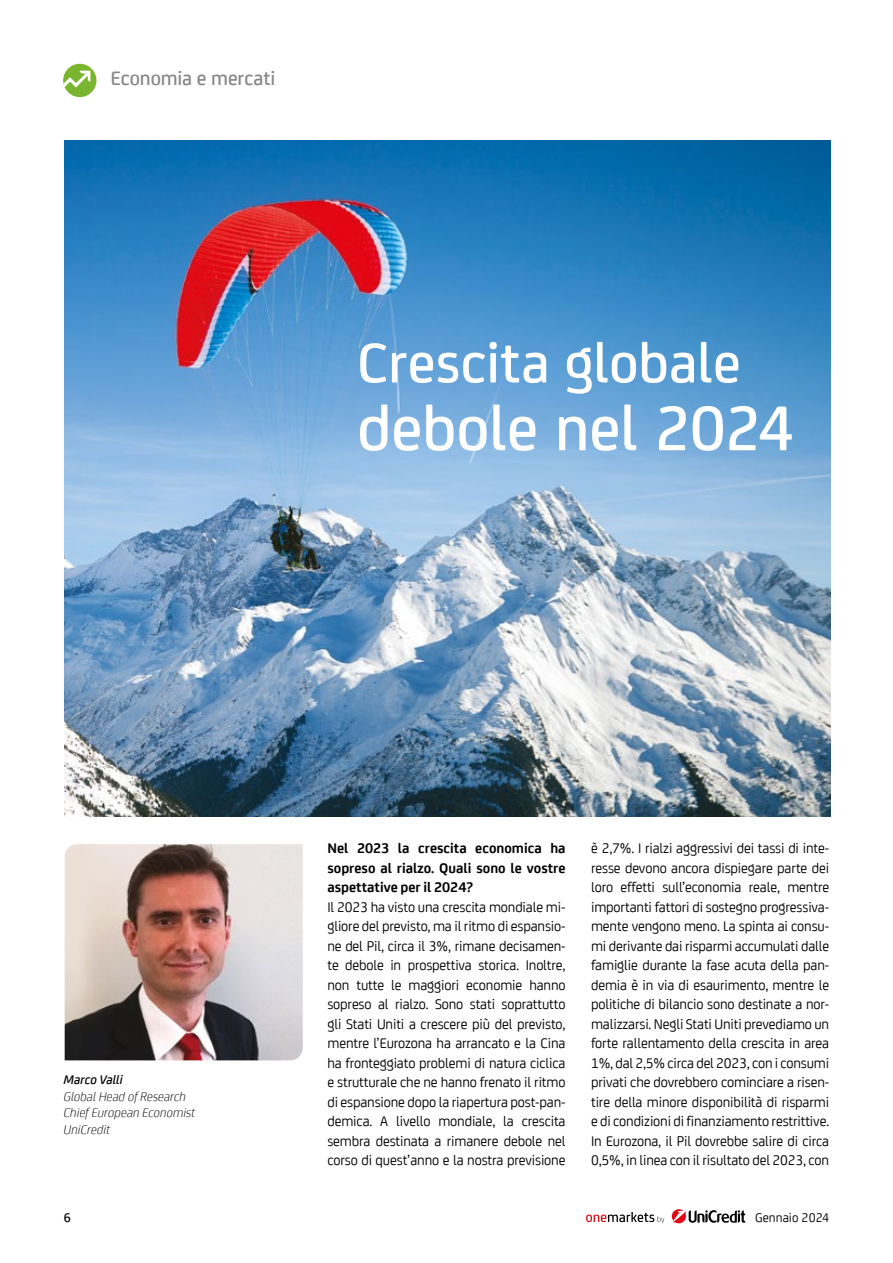
<style>
.page{position:relative;width:893px;height:1263px;background:#fff}
.page>*{position:absolute;margin:0;border:0;box-sizing:border-box;transform-origin:0 0}
.t1{font:500 67.5px "Uni Credit";letter-spacing:-.005em;color:#fff}
.t2{font:500 60px "Uni Credit";color:#fff}
.t3{font:500 21px "Uni Credit";letter-spacing:-.005em;color:#878787}
.t4{font:15px/19.5px "Uni Credit";letter-spacing:-.01em;color:#000;text-align:justify}
.t5{font:700 15px/19.5px "Uni Credit";color:#000;text-align:justify}
.t6{font:italic 300 13.5px/16.5px "Uni Credit";color:#000}
.t7{font:13.5px "Uni Credit";color:#000}
.t8{font:italic 500 13.5px "Uni Credit";letter-spacing:-.005em;color:#000}
.t9{font:500 13.5px "Uni Credit";color:#000}
</style>
<div class="page">
<img style="left:65px;top:140px;width:765px;height:676px">
<img style="left:65px;top:844px;width:238px;height:216px">
<svg style="left:586px;top:1212px;width:78px;height:11px"></svg>
<svg style="left:672px;top:1209px;width:73px;height:14px"></svg>
<svg style="left:63px;top:64px;width:33px;height:33px"></svg>
<h3 class="t3" style="left:111px;top:63px;width:166px">Economia e mercati</h3>
<h2 class="t2" style="left:357px;top:319px;width:385px">Crescita globale</h2>
<h1 class="t1" style="left:357px;top:379px;width:438px">debole nel 2024</h1>
<p class="t8" style="left:64px;top:1069px;width:60px">Marco Valli</p>
<p class="t6" style="left:64px;top:1087px;width:133px">Global Head of Research<br>Chief European Economist<br>UniCredit</p>
<p class="t5" style="left:327px;top:837px;width:240px">Nel 2023 la crescita economica ha sopreso al rialzo. Quali sono le vostre aspettative per il 2024?</p>
<p class="t4" style="left:327px;top:896px;width:240px">Il 2023 ha visto una crescita mondiale mi&shy;gliore del previsto, ma il ritmo di espansio&shy;ne del Pil, circa il 3%, rimane decisamen&shy;te debole in prospettiva storica. Inoltre, non tutte le maggiori economie hanno sopreso al rialzo. Sono stati soprattutto gli Stati Uniti a crescere più del previsto, mentre l’Eurozona ha arrancato e la Cina ha fronteggiato problemi di natura ciclica e strutturale che ne hanno frenato il ritmo di espansione dopo la riapertura post-pan&shy;demica. A livello mondiale, la crescita sembra destinata a rimanere debole nel corso di quest’anno e la nostra previsione</p>
<p class="t4" style="left:591px;top:838px;width:240px">è 2,7%. I rialzi aggressivi dei tassi di inte&shy;resse devono ancora dispiegare parte dei loro effetti sull’economia reale, mentre importanti fattori di sostegno progressiva&shy;mente vengono meno. La spinta ai consu&shy;mi derivante dai risparmi accumulati dalle famiglie durante la fase acuta della pan&shy;demia è in via di esaurimento, mentre le politiche di bilancio sono destinate a nor&shy;malizzarsi. Negli Stati Uniti prevediamo un forte rallentamento della crescita in area 1%, dal 2,5% circa del 2023, con i consumi privati che dovrebbero cominciare a risen&shy;tire della minore disponibilità di risparmi e di condizioni di finanziamento restrittive.<br>In Eurozona, il Pil dovrebbe salire di circa 0,5%, in linea con il risultato del 2023, con</p>
<p class="t9" style="left:64px;top:1208px;width:9px">6</p>
<p class="t7" style="left:755px;top:1208px;width:76px">Gennaio 2024</p>
</div>
